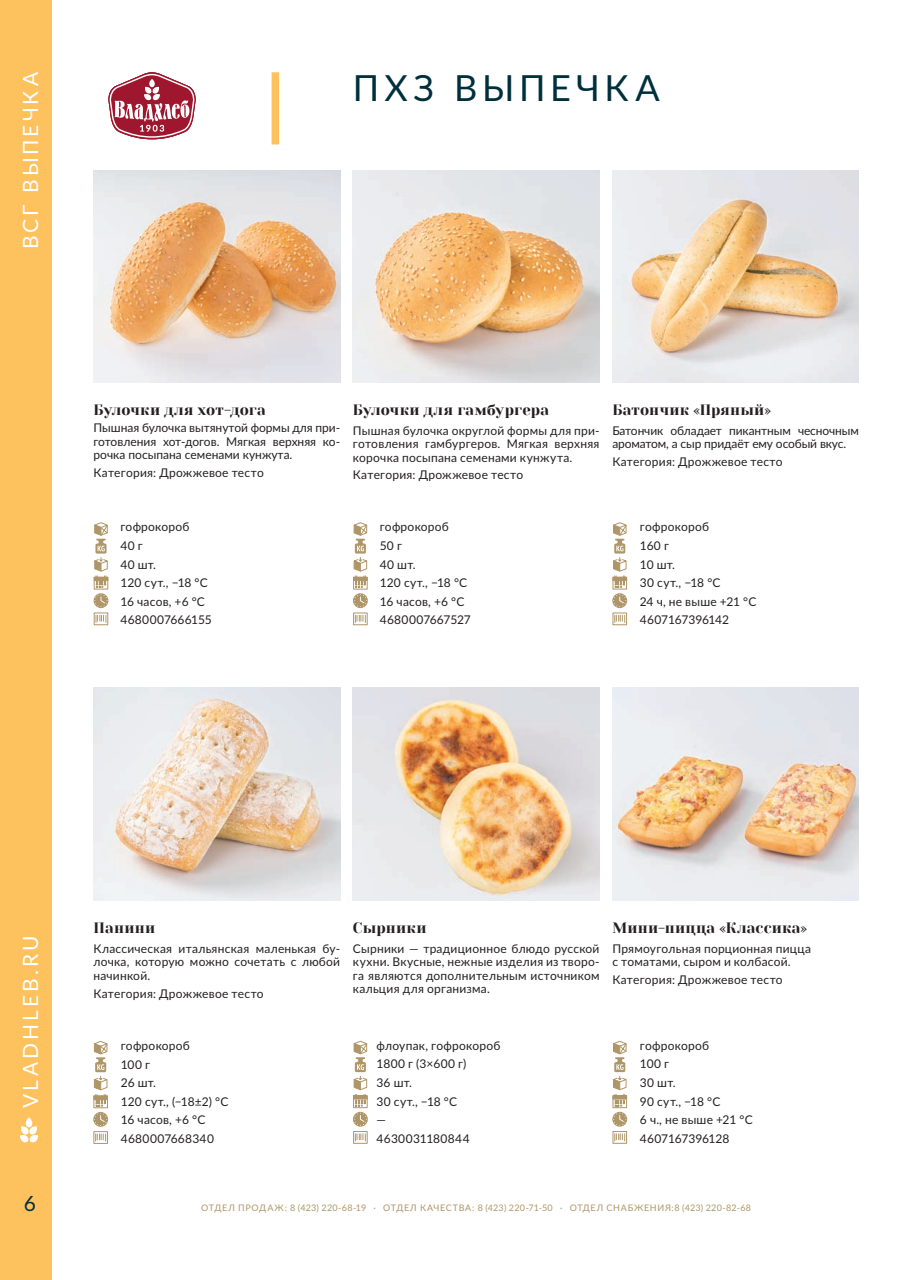
<style>
.page{position:relative;width:910px;height:1280px;background:#fff}
.page>*{position:absolute;margin:0;border:0;box-sizing:border-box;transform-origin:0 0}
.t1{font:36px "Lato";letter-spacing:.135em;color:#002f3c}
.t2{font:21px "Lato";letter-spacing:.145em;color:#fff}
.t3{font:21px "Lato";color:#002f3c}
.Имя_продукта{font:15px "Yeseva One";letter-spacing:.015em;color:#231f20}
.Описание_продукта{font:15px "Yeseva One";letter-spacing:.005em;color:#231f20}
.Описание_продукта-2{font:12px/13.5px "Lato";letter-spacing:.02em;color:#231f20;text-align:justify}
.Описание_продукта-3{font:12px/13.5px "Lato";letter-spacing:-.01em;color:#231f20}
.ТТХ{font:12px "Lato";letter-spacing:.02em;color:#231f20}
.Описание_продукта-4{font:12px "Lato";letter-spacing:-.015em;color:#231f20}
.t4{font:9px "Lato";letter-spacing:.055em;color:#af9668}
</style>
<div class="page">
<div style="left:0;top:0;width:51px;height:1280px;background:#fdc25e"></div>
<div style="left:272px;top:72px;width:7px;height:72px;background:#fdc25e"></div>
<svg style="left:108px;top:72px;width:88px;height:67px"></svg>
<img style="left:353px;top:170px;width:247px;height:213px">
<img style="left:612px;top:170px;width:247px;height:213px">
<div style="left:353px;top:612px;width:15px;height:13px;border:1px solid #af9668"></div>
<svg style="left:355px;top:615px;width:11px;height:7px"></svg>
<svg style="left:353px;top:522px;width:15px;height:86px"></svg>
<div style="left:94px;top:612px;width:14px;height:13px;border:1px solid #af9668"></div>
<svg style="left:96px;top:615px;width:10px;height:7px"></svg>
<svg style="left:94px;top:522px;width:14px;height:86px"></svg>
<div style="left:612px;top:612px;width:15px;height:13px;border:1px solid #af9668"></div>
<svg style="left:614px;top:615px;width:11px;height:7px"></svg>
<svg style="left:612px;top:522px;width:15px;height:86px"></svg>
<img style="left:94px;top:170px;width:246px;height:213px">
<img style="left:353px;top:688px;width:247px;height:212px">
<img style="left:612px;top:688px;width:247px;height:212px">
<div style="left:612px;top:1131px;width:15px;height:13px;border:1px solid #af9668"></div>
<svg style="left:614px;top:1134px;width:11px;height:7px"></svg>
<svg style="left:612px;top:1040px;width:15px;height:87px"></svg>
<div style="left:353px;top:1131px;width:15px;height:13px;border:1px solid #af9668"></div>
<svg style="left:355px;top:1134px;width:11px;height:7px"></svg>
<svg style="left:353px;top:1040px;width:15px;height:87px"></svg>
<img style="left:93px;top:688px;width:247px;height:212px">
<div style="left:93px;top:1131px;width:15px;height:13px;border:1px solid #af9668"></div>
<svg style="left:95px;top:1134px;width:11px;height:7px"></svg>
<svg style="left:93px;top:1041px;width:15px;height:86px"></svg>
<div style="left:26px;top:1117px;width:6px;height:10px;background:#fff;border-radius:4px"></div>
<svg style="left:20px;top:1126px;width:18px;height:17px"></svg>
<h2 class="t2" style="left:16px;top:249px;width:178px;rotate:-90deg">ВСГ ВЫПЕЧКА</h2>
<p class="t1" style="left:353px;top:62px;width:308px">ПХЗ ВЫПЕЧКА</p>
<p class="Описание_продукта" style="left:94px;top:401px;width:174px">Булочки для хот-дога</p>
<p class="Описание_продукта-2" style="left:94px;top:421px;width:248px">Пышная булочка вытянутой формы для при&shy;готовления хот-догов. Мягкая верхняя ко&shy;рочка посыпана семенами кунжута.</p>
<p class="Описание_продукта-2" style="left:94px;top:466px;width:172px">Категория: Дрожжевое тесто</p>
<p class="Имя_продукта" style="left:353px;top:401px;width:198px">Булочки для гамбургера</p>
<p class="Описание_продукта-2" style="left:353px;top:423px;width:248px">Пышная булочка округлой формы для при&shy;готовления гамбургеров. Мягкая верхняя корочка посыпана семенами кунжута.</p>
<p class="Описание_продукта-2" style="left:353px;top:468px;width:172px">Категория: Дрожжевое тесто</p>
<p class="Имя_продукта" style="left:612px;top:401px;width:160px">Батончик «Пряный»</p>
<p class="Описание_продукта-3" style="left:612px;top:423px;width:248px">Батончик обладает пикантным чесночным ароматом, а сыр придаёт ему особый вкус.</p>
<p class="Описание_продукта-2" style="left:612px;top:454px;width:172px">Категория: Дрожжевое тесто</p>
<p class="Описание_продукта-2" style="left:120px;top:520px;width:71px">гофрокороб</p>
<p class="Описание_продукта-2" style="left:120px;top:538px;width:24px">40 г</p>
<p class="Описание_продукта-2" style="left:120px;top:557px;width:37px">40 шт.</p>
<p class="Описание_продукта-2" style="left:120px;top:575px;width:89px">120 сут., −18 °C</p>
<p class="Описание_продукта-2" style="left:120px;top:594px;width:86px">16 часов, +6 °C</p>
<p class="Описание_продукта-2" style="left:120px;top:613px;width:93px">4680007666155</p>
<p class="Описание_продукта-2" style="left:380px;top:520px;width:71px">гофрокороб</p>
<p class="Описание_продукта-2" style="left:380px;top:538px;width:24px">50 г</p>
<p class="Описание_продукта-2" style="left:380px;top:557px;width:37px">40 шт.</p>
<p class="Описание_продукта-2" style="left:380px;top:575px;width:89px">120 сут., −18 °C</p>
<p class="Описание_продукта-2" style="left:380px;top:594px;width:86px">16 часов, +6 °C</p>
<p class="Описание_продукта-2" style="left:380px;top:613px;width:93px">4680007667527</p>
<p class="Описание_продукта-2" style="left:640px;top:520px;width:71px">гофрокороб</p>
<p class="Описание_продукта-2" style="left:640px;top:538px;width:31px">160 г</p>
<p class="Описание_продукта-2" style="left:640px;top:557px;width:37px">10 шт.</p>
<p class="Описание_продукта-2" style="left:640px;top:575px;width:82px">30 сут., −18 °C</p>
<p class="Описание_продукта-2" style="left:640px;top:594px;width:118px">24 ч, не выше +21 °C</p>
<p class="Описание_продукта-4" style="left:640px;top:611px;width:90px">4607167396142</p>
<h2 class="t2" style="left:16px;top:1108px;width:174px;rotate:-90deg">VLADHLEB.RU</h2>
<h2 class="t3" style="left:24px;top:1189px;width:14px">6</h2>
<p class="Имя_продукта" style="left:93px;top:919px;width:63px">Панини</p>
<p class="Описание_продукта-2" style="left:93px;top:941px;width:248px">Классическая итальянская маленькая бу&shy;лочка, которую можно сочетать с любой начинкой.</p>
<p class="Описание_продукта-2" style="left:93px;top:986px;width:172px">Категория: Дрожжевое тесто</p>
<p class="Имя_продукта" style="left:353px;top:919px;width:75px">Сырники</p>
<p class="Описание_продукта-2" style="left:353px;top:941px;width:248px">Сырники — традиционное блюдо русской кухни. Вкусные, нежные изделия из творо&shy;га являются дополнительным источником кальция для организма.</p>
<p class="Имя_продукта" style="left:612px;top:919px;width:196px">Мини-пицца «Классика»</p>
<p class="Описание_продукта-2" style="left:612px;top:941px;width:200px">Прямоугольная порционная пицца с томатами, сыром и колбасой.</p>
<p class="Описание_продукта-2" style="left:612px;top:972px;width:172px">Категория: Дрожжевое тесто</p>
<p class="Описание_продукта-2" style="left:121px;top:1038px;width:71px">гофрокороб</p>
<p class="Описание_продукта-2" style="left:121px;top:1057px;width:31px">100 г</p>
<p class="Описание_продукта-2" style="left:121px;top:1075px;width:37px">26 шт.</p>
<p class="Описание_продукта-2" style="left:121px;top:1094px;width:109px">120 сут., (−18±2) °C</p>
<p class="Описание_продукта-2" style="left:121px;top:1113px;width:86px">16 часов, +6 °C</p>
<p class="Описание_продукта-2" style="left:121px;top:1131px;width:95px">4680007668340</p>
<p class="ТТХ" style="left:377px;top:1037px;width:125px">флоупак, гофрокороб</p>
<p class="ТТХ" style="left:377px;top:1055px;width:91px">1800 г (3×600 г)</p>
<p class="Описание_продукта-2" style="left:377px;top:1075px;width:37px">36 шт.</p>
<p class="Описание_продукта-2" style="left:377px;top:1094px;width:82px">30 сут., −18 °C</p>
<p class="Описание_продукта-2" style="left:377px;top:1113px;width:11px">—</p>
<p class="Описание_продукта-2" style="left:377px;top:1131px;width:95px">4630031180844</p>
<p class="ТТХ" style="left:640px;top:1037px;width:71px">гофрокороб</p>
<p class="ТТХ" style="left:640px;top:1055px;width:31px">100 г</p>
<p class="Описание_продукта-2" style="left:640px;top:1075px;width:37px">30 шт.</p>
<p class="Описание_продукта-2" style="left:640px;top:1094px;width:82px">90 сут., −18 °C</p>
<p class="Описание_продукта-2" style="left:640px;top:1113px;width:114px">6 ч., не выше +21 °C</p>
<p class="Описание_продукта-3" style="left:640px;top:1131px;width:91px">4607167396128</p>
<p class="t4" style="left:201px;top:1201px;width:551px">ОТДЕЛ ПРОДАЖ: 8 (423) 220-68-19 · ОТДЕЛ КАЧЕСТВА: 8 (423) 220-71-50 · ОТДЕЛ СНАБЖЕНИЯ:8 (423) 220-82-68</p>
</div>
